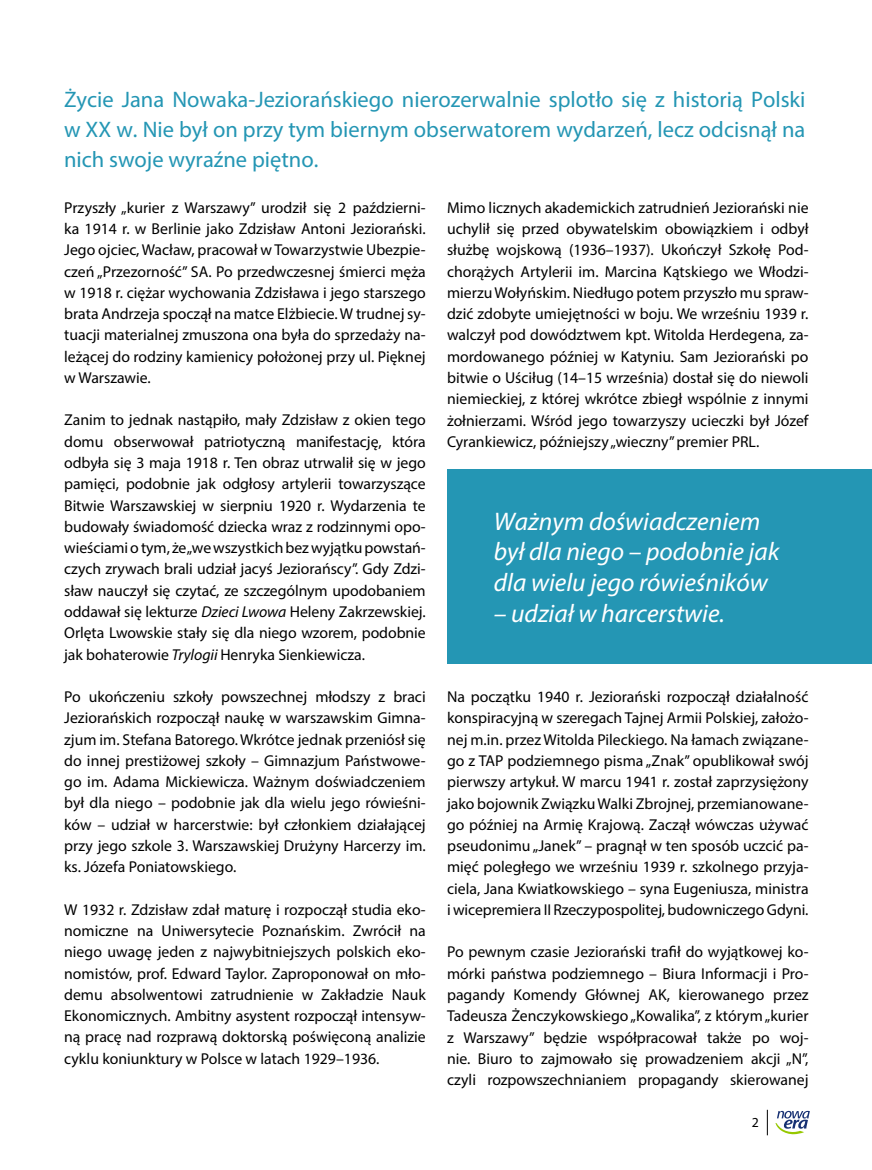
<style>
.page{position:relative;width:872px;height:1170px;background:#fff}
.page>*{position:absolute;margin:0;border:0;box-sizing:border-box;transform-origin:0 0}
.t1{font:italic 25.5px/30.6px "Myriad Pro";color:#fff}
.t2{font:22.5px/30px "Myriad Pro";color:#2496b4;text-align:justify}
.t3{font:15.75px/21.3px "Myriad Pro";color:#000;text-align:justify}
.t4{font:13.8px "Myriad Pro";color:#000}
.s1{font-style:italic}
</style>
<div class="page">
<svg style="left:775px;top:1110px;width:35px;height:24px"></svg>
<svg style="left:767px;top:1109px;width:1px;height:26px"></svg>
<div style="left:447px;top:468px;width:425px;height:195px;background:#2496b4"></div>
<h2 class="t2" style="left:64px;top:84px;width:743px">Życie Jana Nowaka-Jeziorańskiego nierozerwalnie splotło się z historią Polski w XX w. Nie był on przy tym biernym obserwatorem wydarzeń, lecz odcisnął na nich swoje wyraźne piętno.</h2>
<p class="t3" style="left:64px;top:196px;width:363px">Przyszły „kurier z Warszawy” urodził się 2 październi&shy;ka 1914 r. w Berlinie jako Zdzisław Antoni Jeziorański.<br>Jego ojciec, Wacław, pracował w Towarzystwie Ubezpie&shy;czeń „Przezorność” SA. Po przedwczesnej śmierci męża w 1918 r. ciężar wychowania Zdzisława i jego starszego brata Andrzeja spoczął na matce Elżbiecie. W trudnej sy&shy;tuacji materialnej zmuszona ona była do sprzedaży na&shy;leżącej do rodziny kamienicy położonej przy ul. Pięknej w Warszawie.</p>
<p class="t3" style="left:64px;top:409px;width:363px">Zanim to jednak nastąpiło, mały Zdzisław z okien tego domu obserwował patriotyczną manifestację, która odbyła się 3 maja 1918 r. Ten obraz utrwalił się w jego pamięci, podobnie jak odgłosy artylerii towarzyszące Bitwie Warszawskiej w sierpniu 1920 r. Wydarzenia te budowały świadomość dziecka wraz z rodzinnymi opo&shy;wieściami o tym, że „we wszystkich bez wyjątku powstań&shy;czych zrywach brali udział jacyś Jeziorańscy”. Gdy Zdzi&shy;sław nauczył się czytać, ze szczególnym upodobaniem oddawał się lekturze <span class="s1">Dzieci Lwowa</span> Heleny Zakrzewskiej.<br>Orlęta Lwowskie stały się dla niego wzorem, podobnie jak bohaterowie <span class="s1">Trylogii</span> Henryka Sienkiewicza.</p>
<p class="t3" style="left:64px;top:685px;width:363px">Po ukończeniu szkoły powszechnej młodszy z braci Jeziorańskich rozpoczął naukę w warszawskim Gimna&shy;zjum im. Stefana Batorego. Wkrótce jednak przeniósł się do innej prestiżowej szkoły – Gimnazjum Państwowe&shy;go im. Adama Mickiewicza. Ważnym doświadczeniem był dla niego – podobnie jak dla wielu jego rówieśni&shy;ków – udział w harcerstwie: był członkiem działającej przy jego szkole 3. Warszawskiej Drużyny Harcerzy im. ks. Józefa Poniatowskiego.</p>
<p class="t3" style="left:64px;top:898px;width:363px">W 1932 r. Zdzisław zdał maturę i rozpoczął studia eko&shy;nomiczne na Uniwersytecie Poznańskim. Zwrócił na niego uwagę jeden z najwybitniejszych polskich eko&shy;nomistów, prof. Edward Taylor. Zaproponował on mło&shy;demu absolwentowi zatrudnienie w Zakładzie Nauk Ekonomicznych. Ambitny asystent rozpoczął intensyw&shy;ną pracę nad rozprawą doktorską poświęconą analizie cyklu koniunktury w Polsce w latach 1929–1936.</p>
<p class="t3" style="left:447px;top:197px;width:363px">Mimo licznych akademickich zatrudnień Jeziorański nie uchylił się przed obywatelskim obowiązkiem i odbył służbę wojskową (1936–1937). Ukończył Szkołę Pod&shy;chorążych Artylerii im. Marcina Kątskiego we Włodzi&shy;mierzu Wołyńskim. Niedługo potem przyszło mu spraw&shy;dzić zdobyte umiejętności w boju. We wrześniu 1939 r. walczył pod dowództwem kpt. Witolda Herdegena, za&shy;mordowanego później w Katyniu. Sam Jeziorański po bitwie o Uściług (14–15 września) dostał się do niewoli niemieckiej, z której wkrótce zbiegł wspólnie z innymi żołnierzami. Wśród jego towarzyszy ucieczki był Józef Cyrankiewicz, późniejszy „wieczny” premier PRL.</p>
<h1 class="t1" style="left:494px;top:505px;width:287px">Ważnym doświadczeniem był dla niego – podobnie jak dla wielu jego rówieśników</h1>
<h1 class="t1" style="left:494px;top:597px;width:233px">– udział w harcerstwie.</h1>
<p class="t3" style="left:447px;top:686px;width:363px">Na początku 1940 r. Jeziorański rozpoczął działalność konspiracyjną w szeregach Tajnej Armii Polskiej, założo&shy;nej m.in. przez Witolda Pileckiego. Na łamach związane&shy;go z TAP podziemnego pisma „Znak” opublikował swój pierwszy artykuł. W marcu 1941 r. został zaprzysiężony jako bojownik Związku Walki Zbrojnej, przemianowane&shy;go później na Armię Krajową. Zaczął wówczas używać pseudonimu „Janek” – pragnął w ten sposób uczcić pa&shy;mięć poległego we wrześniu 1939 r. szkolnego przyja&shy;ciela, Jana Kwiatkowskiego – syna Eugeniusza, ministra i wicepremiera II Rzeczypospolitej, budowniczego Gdyni.</p>
<p class="t3" style="left:447px;top:941px;width:363px">Po pewnym czasie Jeziorański trafił do wyjątkowej ko&shy;mórki państwa podziemnego – Biura Informacji i Pro&shy;pagandy Komendy Głównej AK, kierowanego przez Tadeusza Żenczykowskiego „Kowalika”, z którym „kurier z Warszawy” będzie współpracował także po woj&shy;nie. Biuro to zajmowało się prowadzeniem akcji „N”, czyli rozpowszechnianiem propagandy skierowanej</p>
<p class="t4" style="left:751px;top:1114px;width:9px">2</p>
</div>
